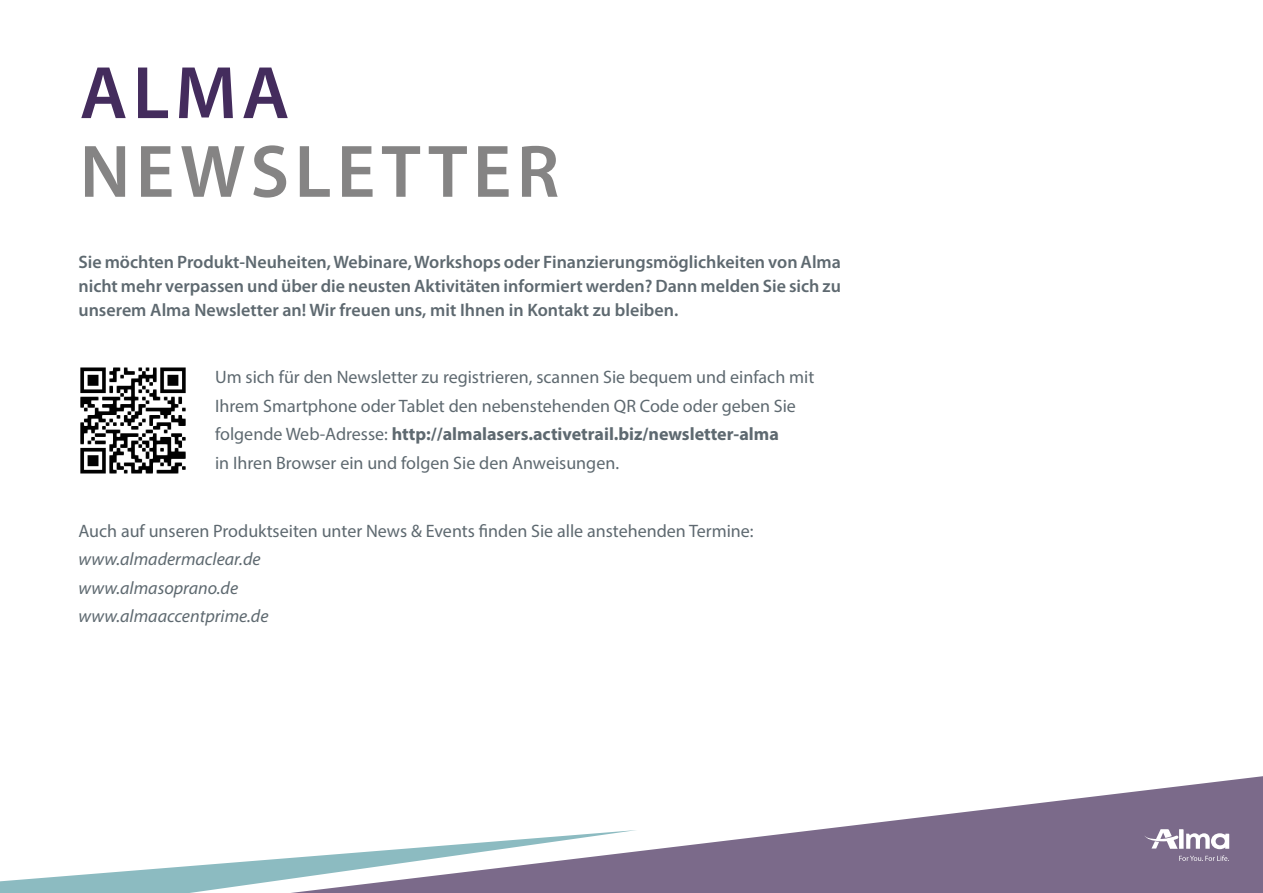
<style>
.page{position:relative;width:1263px;height:893px;background:#fff}
.page>*{position:absolute;margin:0;border:0;box-sizing:border-box;transform-origin:0 0}
.t1{font:600 75px "Myriad Pro";letter-spacing:.07em;color:#858484}
.t2{font:600 75px "Myriad Pro";color:#442c5d}
.t3{font:18px/28.5px "Myriad Pro";color:#5e6970}
.t4{font:600 18px/24px "Myriad Pro";color:#5e6970;text-align:justify}
.t5{font:italic 18px/28.5px "Myriad Pro";color:#5e6970}
.s1{font-weight:700}
</style>
<div class="page">
<img style="left:80px;top:367px;width:106px;height:107px">
<svg style="left:0;top:858px;width:290px;height:35px"></svg>
<svg style="left:290px;top:776px;width:973px;height:117px"></svg>
<svg style="left:1141px;top:829px;width:88px;height:32px"></svg>
<h1 class="t2" style="left:80px;top:45px;width:211px">ALMA</h1>
<h1 class="t1" style="left:80px;top:124px;width:481px">NEWSLETTER</h1>
<p class="t4" style="left:78px;top:249px;width:764px">Sie möchten Produkt-Neuheiten, Webinare, Workshops oder Finanzierungsmöglichkeiten von Alma nicht mehr verpassen und über die neusten Aktivitäten informiert werden? Dann melden Sie sich zu unserem Alma Newsletter an! Wir freuen uns, mit Ihnen in Kontakt zu bleiben.</p>
<p class="t3" style="left:215px;top:363px;width:601px">Um sich für den Newsletter zu registrieren, scannen Sie bequem und einfach mit Ihrem Smartphone oder Tablet den nebenstehenden QR Code oder geben Sie folgende Web-Adresse: <span class="s1">http://almalasers.activetrail.biz/newsletter-alma<br></span>in Ihren Browser ein und folgen Sie den Anweisungen.</p>
<p class="t3" style="left:78px;top:516px;width:677px">Auch auf unseren Produktseiten unter News &amp; Events finden Sie alle anstehenden Termine:</p>
<p class="t5" style="left:78px;top:545px;width:192px">www.almadermaclear.de www.almasoprano.de www.almaaccentprime.de</p>
</div>
